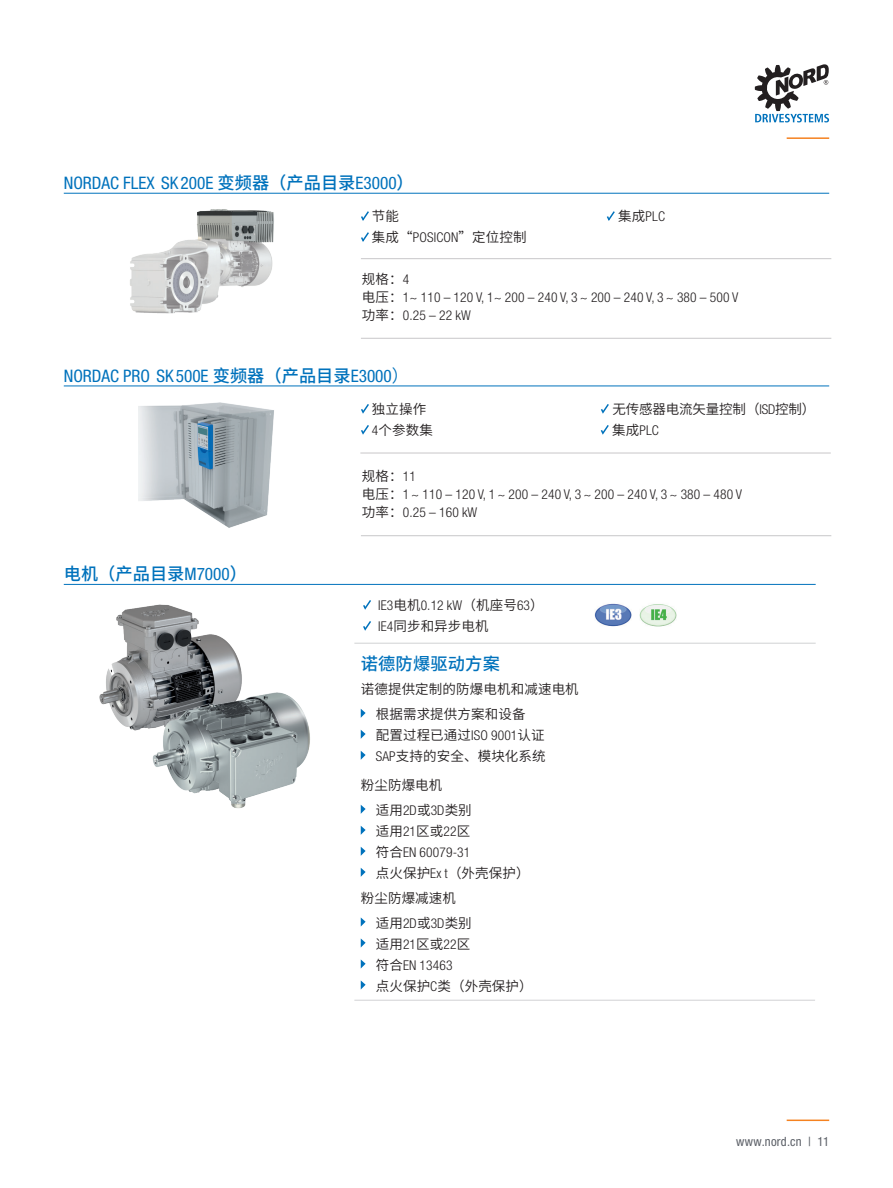
<style>
.page{position:relative;width:893px;height:1188px;background:#fff}
.page>*{position:absolute;margin:0;border:0;box-sizing:border-box;transform-origin:0 0}
.t1{font:condensed 17.25px "Helvetica Neue LT Std";color:#0072bc}
.t2{font:500 17.25px "Source Han Sans CN";letter-spacing:.01em;color:#0072bc}
.t3{font:13.5px/21px "Source Han Sans CN";letter-spacing:.01em;color:#231f20}
.t4{font:300 condensed 13.5px/18px "Helvetica Neue LT Std";letter-spacing:.01em;color:#231f20}
.t5{font:13.5px "Source Han Sans CN";letter-spacing:-.01em;color:#231f20}
.t6{font:condensed 12.75px "Helvetica Neue LT Std";letter-spacing:.02em;color:#5b5f66}
.s1{font-family:"Source Han Sans CN";font-weight:500;font-stretch:normal}
.s2{font-family:"Helvetica Neue LT Std";font-weight:300;font-stretch:condensed}
.s3{font-family:"Source Han Sans CN";font-weight:400;font-stretch:normal}
.s4{font-family:"Source Han Sans CN";font-stretch:normal}
.s5{font-family:"Helvetica Neue LT Std";font-weight:400;font-stretch:condensed}
</style>
<div class="page">
<hr style="left:787px;top:1120px;width:42px;height:1px;background:#f58220">
<hr style="left:787px;top:137px;width:42px;height:2px;background:#f58220">
<svg style="left:755px;top:64px;width:74px;height:58px"></svg>
<img style="left:130px;top:209px;width:144px;height:105px">
<svg style="left:361px;top:211px;width:8px;height:10px"></svg>
<svg style="left:361px;top:232px;width:8px;height:10px"></svg>
<svg style="left:607px;top:211px;width:8px;height:10px"></svg>
<hr style="left:361px;top:258px;width:470px;height:1px;background:#c8c7c9">
<hr style="left:361px;top:338px;width:470px;height:1px;background:#c8c7c9">
<hr style="left:64px;top:193px;width:765px;height:1px;background:#0072bc">
<img style="left:139px;top:402px;width:135px;height:126px">
<svg style="left:361px;top:404px;width:8px;height:10px"></svg>
<svg style="left:361px;top:425px;width:8px;height:10px"></svg>
<hr style="left:360px;top:453px;width:471px;height:1px;background:#c8c7c9">
<hr style="left:361px;top:535px;width:470px;height:1px;background:#c8c7c9">
<hr style="left:64px;top:386px;width:765px;height:1px;background:#0072bc">
<svg style="left:601px;top:404px;width:8px;height:10px"></svg>
<svg style="left:600px;top:425px;width:9px;height:10px"></svg>
<svg style="left:363px;top:600px;width:8px;height:10px"></svg>
<svg style="left:363px;top:621px;width:8px;height:10px"></svg>
<svg style="left:361px;top:709px;width:5px;height:9px"></svg>
<svg style="left:361px;top:730px;width:5px;height:9px"></svg>
<svg style="left:361px;top:751px;width:5px;height:9px"></svg>
<svg style="left:361px;top:805px;width:5px;height:9px"></svg>
<svg style="left:361px;top:826px;width:5px;height:9px"></svg>
<svg style="left:361px;top:847px;width:5px;height:9px"></svg>
<svg style="left:361px;top:868px;width:5px;height:9px"></svg>
<svg style="left:361px;top:917px;width:5px;height:10px"></svg>
<svg style="left:361px;top:938px;width:5px;height:10px"></svg>
<svg style="left:361px;top:959px;width:5px;height:10px"></svg>
<svg style="left:361px;top:980px;width:5px;height:10px"></svg>
<hr style="left:64px;top:584px;width:752px;height:1px;background:#0072bc">
<hr style="left:354px;top:643px;width:462px;height:1px;background:#d1d2d4">
<hr style="left:354px;top:1000px;width:461px;height:1px;background:#d1d2d4">
<img style="left:99px;top:604px;width:143px;height:127px">
<img style="left:640px;top:604px;width:37px;height:23px">
<img style="left:594px;top:603px;width:37px;height:24px">
<img style="left:145px;top:689px;width:165px;height:119px">
<p class="t1" style="left:64px;top:173px;width:352px">NORDAC FLEX SK200E <span class="s1">变频器（产品目录</span>E3000<span class="s1">）</span></p>
<p class="t3" style="left:372px;top:206px;width:156px">节能<br>集成“<span class="s2">POSICON</span>”定位控制</p>
<p class="t4" style="left:618px;top:207px;width:48px"><span class="s3">集成</span>PLC</p>
<p class="t3" style="left:362px;top:269px;width:49px">规格：<span class="s2">4</span></p>
<p class="t4" style="left:362px;top:289px;width:378px"><span class="s3">电压：</span>1~ 110 – 120 V, 1~ 200 – 240 V, 3~ 200 – 240 V, 3~ 380 – 500 V<span class="s3">功率：</span>0.25 – 22 kW</p>
<p class="t1" style="left:64px;top:366px;width:347px">NORDAC PRO SK500E <span class="s1">变频器（产品目录</span>E3000<span class="s4">）</span></p>
<p class="t2" style="left:64px;top:564px;width:185px">电机（产品目录<span class="s5">M7000</span>）</p>
<p class="t5" style="left:612px;top:401px;width:205px">无传感器电流矢量控制（<span class="s2">ISD</span>控制）</p>
<p class="t4" style="left:612px;top:421px;width:48px"><span class="s3">集成</span>PLC</p>
<p class="t3" style="left:372px;top:399px;width:63px">独立操作<br><span class="s2">4</span>个参数集</p>
<p class="t3" style="left:362px;top:466px;width:56px">规格：<span class="s2">11</span></p>
<p class="t4" style="left:362px;top:486px;width:382px"><span class="s3">电压：</span>1~ 110 – 120 V, 1~ 200 – 240 V, 3~ 200 – 240 V, 3~ 380 – 480 V<span class="s3">功率：</span>0.25 – 160 kW</p>
<p class="t4" style="left:378px;top:596px;width:167px">IE3<span class="s3">电机</span>0.12 kW<span class="s3">（机座号</span>63<span class="s3">）</span></p>
<p class="t3" style="left:378px;top:616px;width:112px"><span class="s2">IE4</span>同步和异步电机</p>
<p class="t2" style="left:361px;top:653px;width:141px">诺德防爆驱动方案</p>
<p class="t3" style="left:376px;top:677px;width:205px;line-height:25.2px;text-indent:-15px">诺德提供定制的防爆电机和减速电机根据需求提供方案和设备</p>
<p class="t3" style="left:376px;top:725px;width:171px">配置过程已通过<span class="s2">ISO 9001</span>认证<br><span class="s2">SAP</span>支持的安全、模块化系统</p>
<p class="t3" style="left:376px;top:773px;width:98px;line-height:25.2px;text-indent:-15px">粉尘防爆电机<br>适用<span class="s2">2D</span>或<span class="s2">3D</span>类别</p>
<p class="t3" style="left:376px;top:821px;width:96px">适用<span class="s2">21</span>区或<span class="s2">22</span>区</p>
<p class="t4" style="left:376px;top:843px;width:96px"><span class="s3">符合</span>EN 60079-31</p>
<p class="t3" style="left:376px;top:863px;width:155px">点火保护<span class="s2">Ex t</span>（外壳保护）</p>
<p class="t3" style="left:361px;top:888px;width:97px">粉尘防爆减速机</p>
<p class="t3" style="left:376px;top:913px;width:98px">适用<span class="s2">2D</span>或<span class="s2">3D</span>类别</p>
<p class="t3" style="left:376px;top:934px;width:96px">适用<span class="s2">21</span>区或<span class="s2">22</span>区</p>
<p class="t4" style="left:376px;top:956px;width:78px"><span class="s3">符合</span>EN 13463</p>
<p class="t3" style="left:376px;top:976px;width:158px">点火保护<span class="s2">C</span>类（外壳保护）</p>
<p class="t6" style="left:736px;top:1134px;width:95px">www.nord.cn | 11</p>
</div>
